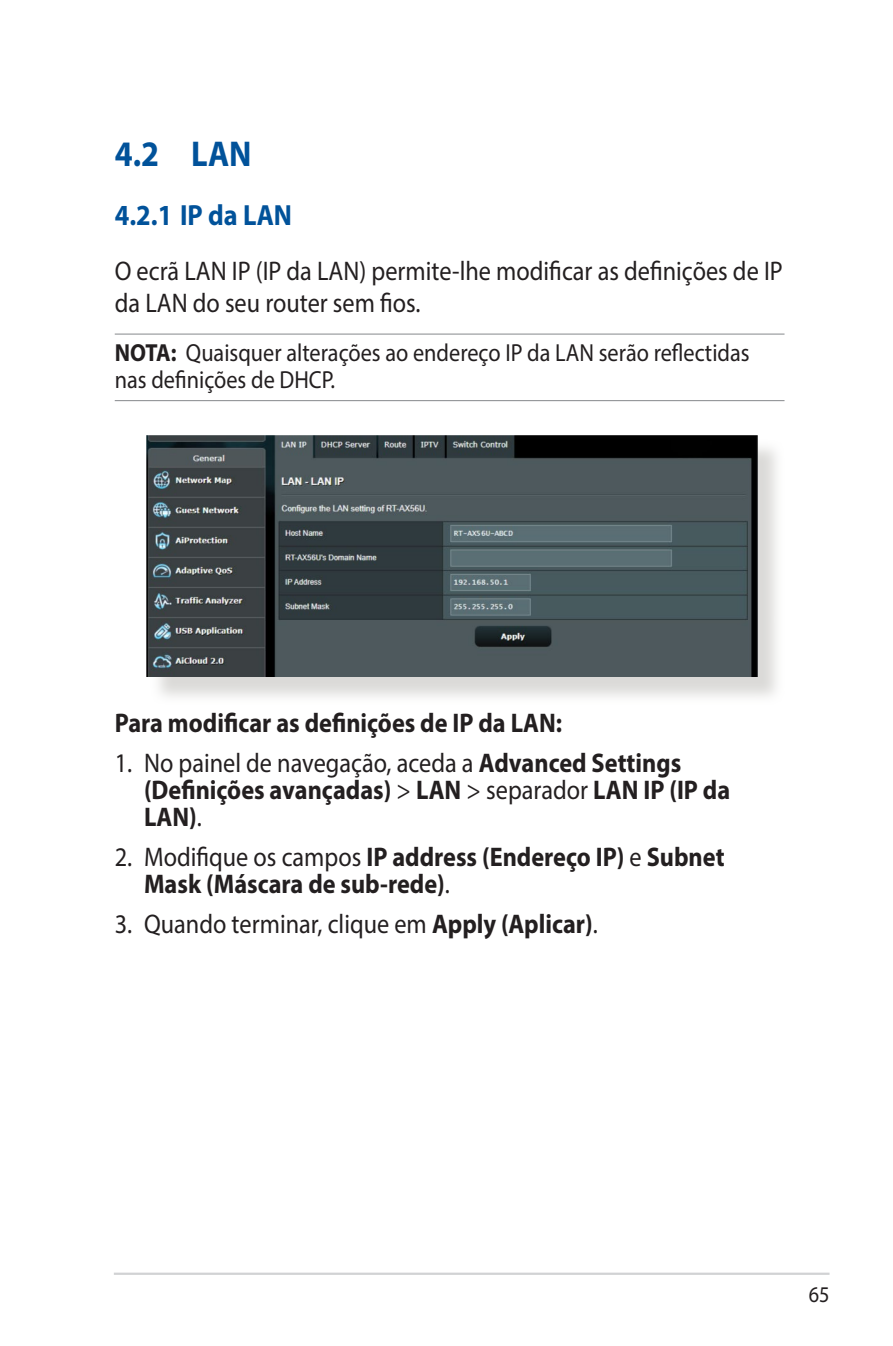
<style>
.page{position:relative;width:893px;height:1346px;background:#fff}
.page>*{position:absolute;margin:0;border:0;box-sizing:border-box;transform-origin:0 0}
.t1{font:700 36px "Myriad Pro";color:#01529a;scale:.9 1}
.t2{font:700 29.25px "Myriad Pro";color:#01529a;scale:.9 1}
.t3{font:700 27px/27px "Myriad Pro";color:#231f20;scale:.9 1}
.t4{font:27px/32.4px "Myriad Pro";color:#231f20;scale:.9 1}
.t5{font:24.75px/27px "Myriad Pro";color:#231f20;scale:.9 1}
.t6{font:22.5px "Myriad Pro";color:#231f20;scale:.9 1}
.s1{font-weight:700}
.s2{font-weight:400}
</style>
<div class="page">
<hr style="left:114px;top:1272px;width:715px;height:3px;background:#d1d2d4">
<hr style="left:115px;top:333px;width:669px;height:2px;background:#939598">
<hr style="left:115px;top:400px;width:669px;height:1px;background:#939598">
<div style="left:150px;top:439px;width:635px;height:266px;background:#cfcecb;opacity:.75"></div>
<img style="left:147px;top:435px;width:610px;height:242px">
<h1 class="t1" style="left:115px;top:130px;width:154px">4.2 LAN</h1>
<p class="t2" style="left:115px;top:196px;width:199px">4.2.1 IP da LAN</p>
<p class="t4" style="left:115px;top:254px;width:744px">O ecrã LAN IP (IP da LAN) permite-lhe modificar as definições de IP da LAN do seu router sem fios.</p>
<p class="t5" style="left:115px;top:339px;width:707px"><span class="s1">NOTA:</span> Quaisquer alterações ao endereço IP da LAN serão reflectidas nas definições de DHCP.</p>
<p class="t3" style="left:115px;top:708px;width:499px">Para modificar as definições de IP da LAN:</p>
<p class="t3" style="left:144px;top:748px;width:653px;text-indent:-29px"><span class="s2">1. No painel de navegação, aceda a</span> Advanced Settings (Definições avançadas) <span class="s2">&gt;</span> LAN <span class="s2">&gt; separador</span> LAN IP (IP da<br>LAN)<span class="s2">.</span></p>
<p class="t3" style="left:144px;top:842px;width:647px;text-indent:-29px"><span class="s2">2. Modifique os campos</span> IP address (Endereço IP) <span class="s2">e</span> Subnet<br>Mask (Máscara de sub-rede)<span class="s2">.</span></p>
<p class="t4" style="left:115px;top:907px;width:538px">3. Quando terminar, clique em <span class="s1">Apply (Aplicar)</span>.</p>
<p class="t6" style="left:809px;top:1281px;width:25px">65</p>
</div>
